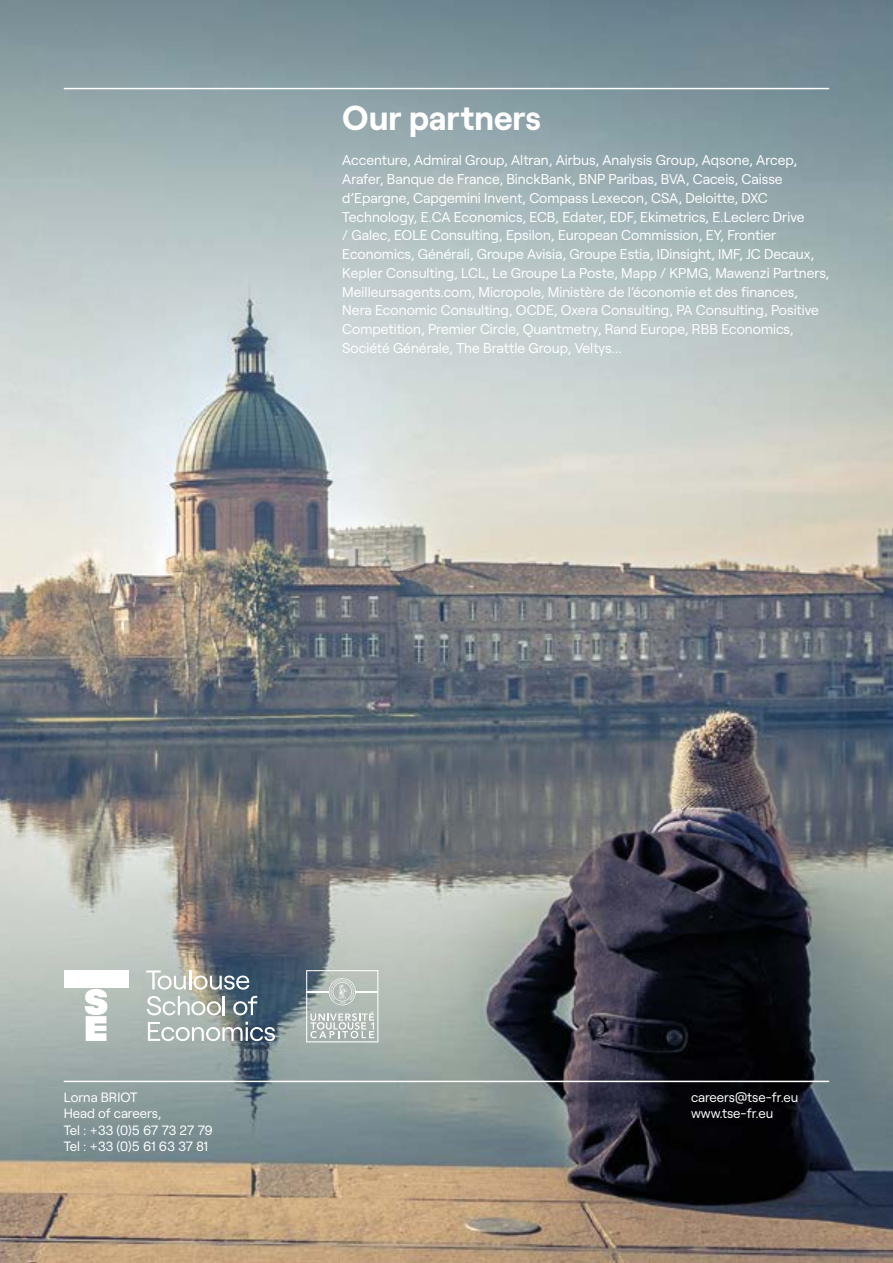
<style>
.page{position:relative;width:893px;height:1263px;background:#fff}
.page>*{position:absolute;margin:0;border:0;box-sizing:border-box;transform-origin:0 0}
.t1{font:700 34.5px "Roobert";color:#fff}
.t2{font:14.25px/18.8px "Roobert";color:#fff}
.t3{font:13.5px/16.5px "Roobert";color:#fff}
</style>
<div class="page">
<img style="left:0;top:0;width:893px;height:1263px">
<hr style="left:64px;top:1081px;width:765px;height:1px;background:#fff">
<svg style="left:146px;top:970px;width:103px;height:20px"></svg>
<svg style="left:147px;top:996px;width:78px;height:19px"></svg>
<svg style="left:233px;top:996px;width:24px;height:19px"></svg>
<svg style="left:148px;top:1021px;width:127px;height:20px"></svg>
<div style="left:64px;top:970px;width:64px;height:18px;background:#fff"></div>
<svg style="left:85px;top:989px;width:22px;height:52px"></svg>
<svg style="left:306px;top:970px;width:72px;height:72px;background:#b6c0bc"></svg>
<hr style="left:64px;top:88px;width:765px;height:1px;background:#fff">
<h1 class="t1" style="left:342px;top:91px;width:200px">Our partners</h1>
<p class="t2" style="left:342px;top:150px;width:489px">Accenture, Admiral Group, Altran, Airbus, Analysis Group, Aqsone, Arcep, Arafer, Banque de France, BinckBank, BNP Paribas, BVA, Caceis, Caisse d’Epargne, Capgemini Invent, Compass Lexecon, CSA, Deloitte, DXC Technology, E.CA Economics, ECB, Edater, EDF, Ekimetrics, E.Leclerc Drive<br>/ Galec, EOLE Consulting, Epsilon, European Commission, EY, Frontier Economics, Générali, Groupe Avisia, Groupe Estia, IDinsight, IMF, JC Decaux, Kepler Consulting, LCL, Le Groupe La Poste, Mapp / KPMG, Mawenzi Partners, Meilleursagents.com, Micropole, Ministère de l’économie et des finances, Nera Economic Consulting, OCDE, Oxera Consulting, PA Consulting, Positive Competition, Premier Circle, Quantmetry, Rand Europe, RBB Economics, Société Générale, The Brattle Group, Veltys…</p>
<p class="t3" style="left:64px;top:1088px;width:150px">Lorna BRIOT<br>Head of careers,<br>Tel : +33 (0)5 67 73 27 79<br>Tel : +33 (0)5 61 63 37 81</p>
<p class="t3" style="left:691px;top:1088px;width:109px">careers@tse-fr.eu www.tse-fr.eu</p>
</div>
